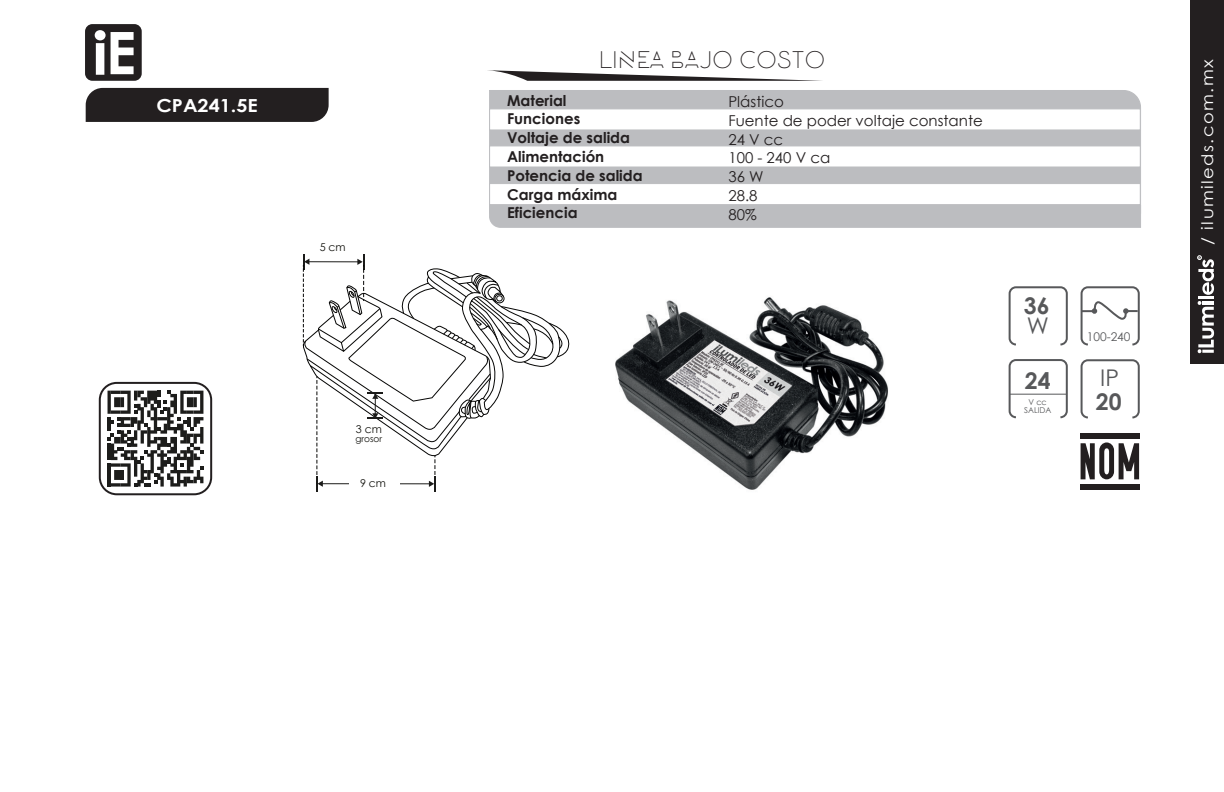
<style>
.page{position:relative;width:1224px;height:792px;background:#fff}
.page>*{position:absolute;margin:0;border:0;box-sizing:border-box;transform-origin:0 0}
.t1{font:24px "Lombok";color:#231f20}
.t2{font:700 23px "Century Gothic";color:#57585a}
.t3{font:23px "Century Gothic";color:#57585a}
.t4{font:700 18px "Century Gothic";color:#fff;scale:1.1 1}
.t5{font:16px "Century Gothic";letter-spacing:.08em;color:#fff;scale:1.12 1}
.t6{font:700 15px "Century Gothic";color:#231f20}
.t7{font:15px "Century Gothic";color:#231f20}
.t8{font:12px "Century Gothic";color:#57585a}
.t9{font:10.8px "Century Gothic";color:#12120d}
.t10{font:9px "Century Gothic";color:#12120d}
.t11{font:8px "Century Gothic";color:#57585a}
</style>
<div class="page">
<div style="left:1190px;top:0;width:34px;height:364px;background:#231f20"></div>
<hr style="left:1198px;top:296px;width:16px;height:3px;background:#fff">
<svg style="left:1198px;top:301px;width:16px;height:52px"></svg>
<svg style="left:1197px;top:255px;width:17px;height:40px"></svg>
<div style="left:1081px;top:433px;width:59px;height:6px;background:#231f20"></div>
<div style="left:1081px;top:484px;width:59px;height:5px;background:#231f20"></div>
<svg style="left:1081px;top:442px;width:58px;height:37px"></svg>
<div style="left:1081px;top:286px;width:59px;height:59px;border:2px solid #57585a;border-radius:6px"></div>
<svg style="left:1080px;top:300px;width:60px;height:21px"></svg>
<div style="left:1081px;top:359px;width:59px;height:59px;border:2px solid #57585a;border-radius:6px"></div>
<div style="left:1009px;top:286px;width:59px;height:59px;border:2px solid #57585a;border-radius:6px"></div>
<hr style="left:1010px;top:394px;width:57px;height:1px;background:#57585a">
<div style="left:1009px;top:359px;width:59px;height:59px;border:2px solid #57585a;border-radius:6px"></div>
<img style="left:615px;top:297px;width:273px;height:193px">
<svg style="left:302px;top:254px;width:268px;height:238px"></svg>
<div style="left:86px;top:88px;width:243px;height:34px;background:#231f20"></div>
<div style="left:85px;top:24px;width:57px;height:57px;background:#231f20;border-radius:7px"></div>
<svg style="left:95px;top:30px;width:39px;height:45px"></svg>
<div style="left:99px;top:382px;width:113px;height:113px;border:2px solid #231f20;border-radius:17px"></div>
<svg style="left:487px;top:70px;width:335px;height:11px"></svg>
<div style="left:489px;top:90px;width:652px;height:93px;background:#bcbdc0"></div>
<div style="left:489px;top:108px;width:652px;height:22px;background:#fff;border:1px solid #bcbdc0"></div>
<div style="left:489px;top:145px;width:652px;height:23px;background:#fff;border:1px solid #bcbdc0"></div>
<div style="left:489px;top:183px;width:652px;height:22px;background:#fff;border:1px solid #bcbdc0"></div>
<div style="left:489px;top:205px;width:652px;height:23px;background:#bcbdc0"></div>
<svg style="left:108px;top:391px;width:95px;height:96px"></svg>
<p class="t4" style="left:156px;top:94px;width:94px">CPA241.5E</p>
<p class="t9" style="left:320px;top:241px;width:28px">5 cm</p>
<p class="t9" style="left:356px;top:423px;width:28px">3 cm</p>
<p class="t10" style="left:355px;top:433px;width:28px">grosor</p>
<p class="t9" style="left:360px;top:477px;width:28px">9 cm</p>
<p class="t1" style="left:599px;top:48px;width:228px">LINEA BAJO COSTO</p>
<p class="t6" style="left:507px;top:91px;width:61px">Material</p>
<p class="t6" style="left:507px;top:109px;width:75px">Funciones</p>
<p class="t6" style="left:507px;top:128px;width:125px">Voltaje de salida</p>
<p class="t6" style="left:507px;top:147px;width:99px">Alimentación</p>
<p class="t6" style="left:507px;top:166px;width:137px">Potencia de salida</p>
<p class="t6" style="left:507px;top:185px;width:112px">Carga máxima</p>
<p class="t6" style="left:507px;top:203px;width:72px">Eficiencia</p>
<p class="t7" style="left:728px;top:92px;width:57px">Plástico</p>
<p class="t7" style="left:728px;top:111px;width:256px">Fuente de poder voltaje constante</p>
<p class="t7" style="left:728px;top:130px;width:56px">24 V cc</p>
<p class="t7" style="left:728px;top:149px;width:103px">100 - 240 V ca</p>
<p class="t7" style="left:728px;top:168px;width:37px">36 W</p>
<p class="t7" style="left:728px;top:186px;width:31px">28.8</p>
<p class="t7" style="left:728px;top:205px;width:30px">80%</p>
<p class="t2" style="left:1024px;top:291px;width:27px">36</p>
<p class="t3" style="left:1027px;top:311px;width:24px">W</p>
<p class="t2" style="left:1025px;top:366px;width:27px">24</p>
<p class="t11" style="left:1029px;top:398px;width:20px">V cc</p>
<p class="t11" style="left:1024px;top:406px;width:29px">SALIDA</p>
<p class="t8" style="left:1087px;top:330px;width:45px">100-240</p>
<p class="t3" style="left:1100px;top:364px;width:20px">IP</p>
<p class="t2" style="left:1096px;top:388px;width:27px">20</p>
<p class="t5" style="left:1198px;top:245px;width:167px;rotate:-90deg">/ ilumileds.com.mx</p>
</div>
